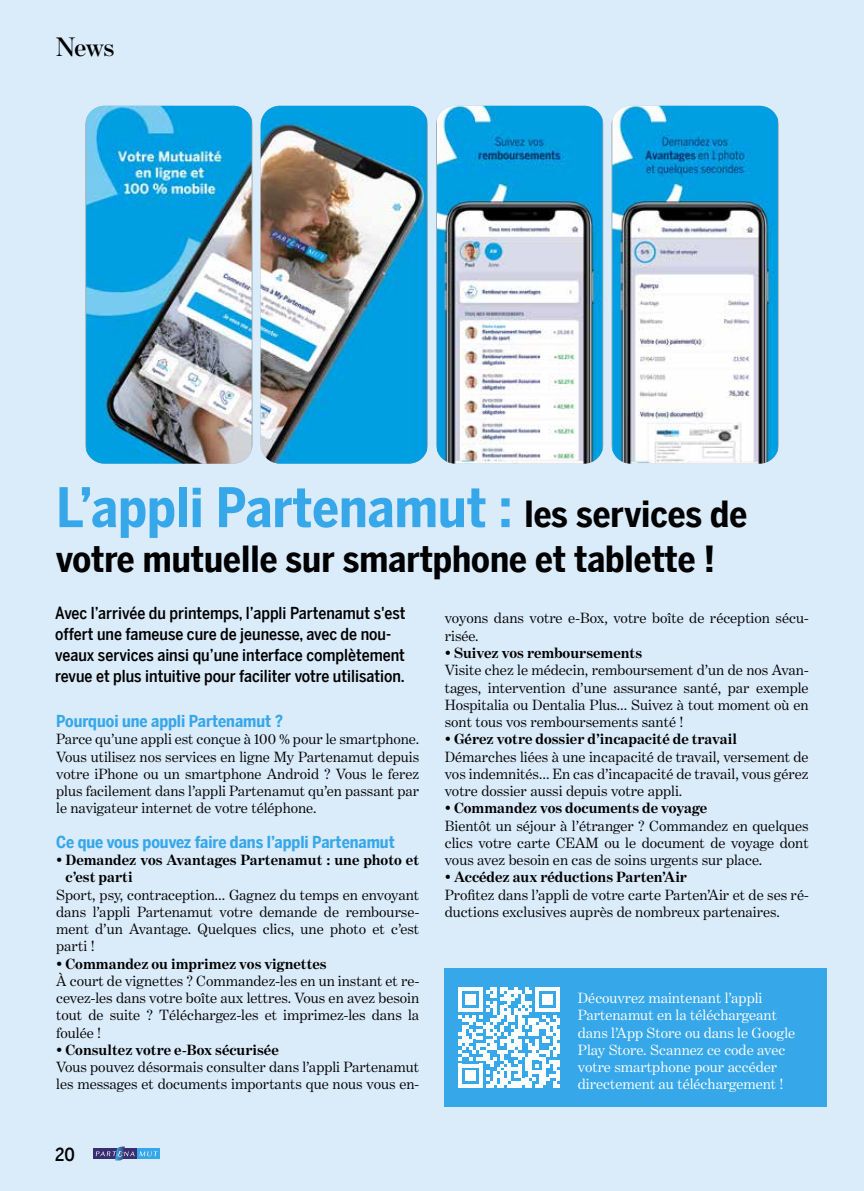
<style>
.page{position:relative;width:864px;height:1191px;background:#fff}
.page>*{position:absolute;margin:0;border:0;box-sizing:border-box;transform-origin:0 0}
.t1{font:700 54px "Benton Sans Cond";color:#36a7e9}
.t2{font:700 36px "Benton Sans Cond";color:#000}
.t3{font:600 27px "Benton Mod Disp";color:#000}
.t4{font:500 18px "Benton Sans Cond";color:#000}
.t5{font:500 16.5px/21px "Benton Sans Cond";color:#000}
.t6{font:700 16.5px "Benton Sans Cond";color:#36a7e9}
.t7{font:15px/17.2px "Benton Modern One";color:#000;text-align:justify}
.t8{font:700 15px/17.2px "Benton Modern One";color:#000}
.t9{font:15px/17.2px "Benton Modern One";color:#fff}
.s1{font-size:36px;color:#000}
</style>
<div class="page">
<div style="left:0;top:0;width:863px;height:1191px;background:#daebfa"></div>
<div style="left:444px;top:968px;width:382px;height:138px;background:#36a7e9"></div>
<svg style="left:458px;top:987px;width:101px;height:101px"></svg>
<img style="left:86px;top:106px;width:165px;height:357px">
<img style="left:260px;top:106px;width:167px;height:357px">
<img style="left:437px;top:106px;width:165px;height:357px">
<img style="left:612px;top:106px;width:165px;height:357px">
<div style="left:93px;top:1148px;width:44px;height:10px;background:#382f72"></div>
<div style="left:137px;top:1148px;width:23px;height:10px;background:#36a7e9"></div>
<svg style="left:96px;top:1146px;width:62px;height:14px"></svg>
<h3 class="t3" style="left:56px;top:32px;width:60px">News</h3>
<h1 class="t1" style="left:56px;top:476px;width:692px">L’appli Partenamut : <span class="s1">les services de</span></h1>
<h2 class="t2" style="left:56px;top:537px;width:660px">votre mutuelle sur smartphone et tablette !</h2>
<p class="t5" style="left:55px;top:602px;width:351px">Avec l’arrivée du printemps, l’appli Partenamut s'est offert une fameuse cure de jeunesse, avec de nou&shy;veaux services ainsi qu’une interface complètement revue et plus intuitive pour faciliter votre utilisation.</p>
<p class="t6" style="left:56px;top:711px;width:228px">Pourquoi une appli Partenamut ?</p>
<p class="t7" style="left:56px;top:730px;width:364px">Parce qu’une appli est conçue à 100 % pour le smartphone.<br>Vous utilisez nos services en ligne My Partenamut depuis votre iPhone ou un smartphone Android ? Vous le ferez plus facilement dans l’appli Partenamut qu’en passant par le navigateur internet de votre téléphone.</p>
<p class="t6" style="left:56px;top:832px;width:340px">Ce que vous pouvez faire dans l’appli Partenamut</p>
<p class="t8" style="left:65px;top:851px;width:355px;text-indent:-9px">• Demandez vos Avantages Partenamut : une photo et c’est parti</p>
<p class="t7" style="left:56px;top:886px;width:364px">Sport, psy, contraception… Gagnez du temps en envoyant dans l’appli Partenamut votre demande de rembourse&shy;ment d’un Avantage. Quelques clics, une photo et c’est parti !</p>
<p class="t8" style="left:56px;top:955px;width:272px">• Commandez ou imprimez vos vignettes</p>
<p class="t7" style="left:56px;top:972px;width:364px">À court de vignettes ? Commandez-les en un instant et re&shy;cevez-les dans votre boîte aux lettres. Vous en avez besoin tout de suite ? Téléchargez-les et imprimez-les dans la foulée !</p>
<p class="t8" style="left:56px;top:1041px;width:224px">• Consultez votre e-Box sécurisée</p>
<p class="t7" style="left:56px;top:1058px;width:364px">Vous pouvez désormais consulter dans l’appli Partenamut les messages et documents importants que nous vous en-</p>
<p class="t7" style="left:444px;top:610px;width:365px">voyons dans votre e-Box, votre boîte de réception sécu&shy;risée.</p>
<p class="t8" style="left:444px;top:644px;width:199px">• Suivez vos remboursements</p>
<p class="t7" style="left:444px;top:661px;width:365px">Visite chez le médecin, remboursement d’un de nos Avan&shy;tages, intervention d’une assurance santé, par exemple Hospitalia ou Dentalia Plus… Suivez à tout moment où en sont tous vos remboursements santé !</p>
<p class="t8" style="left:444px;top:730px;width:293px">• Gérez votre dossier d’incapacité de travail</p>
<p class="t7" style="left:444px;top:748px;width:365px">Démarches liées à une incapacité de travail, versement de vos indemnités… En cas d’incapacité de travail, vous gérez votre dossier aussi depuis votre appli.</p>
<p class="t8" style="left:444px;top:799px;width:264px">• Commandez vos documents de voyage</p>
<p class="t7" style="left:444px;top:817px;width:365px">Bientôt un séjour à l’étranger ? Commandez en quelques clics votre carte CEAM ou le document de voyage dont vous avez besoin en cas de soins urgents sur place.</p>
<p class="t8" style="left:444px;top:868px;width:244px">• Accédez aux réductions Parten’Air</p>
<p class="t7" style="left:444px;top:886px;width:365px">Profitez dans l’appli de votre carte Parten’Air et de ses ré&shy;ductions exclusives auprès de nombreux partenaires.</p>
<p class="t9" style="left:577px;top:989px;width:219px">Découvrez maintenant l’appli<br>Partenamut en la téléchargeant dans l’App Store ou dans le Google<br>Play Store. Scannez ce code avec votre smartphone pour accéder directement au téléchargement !</p>
<p class="t4" style="left:55px;top:1143px;width:21px">20</p>
</div>
